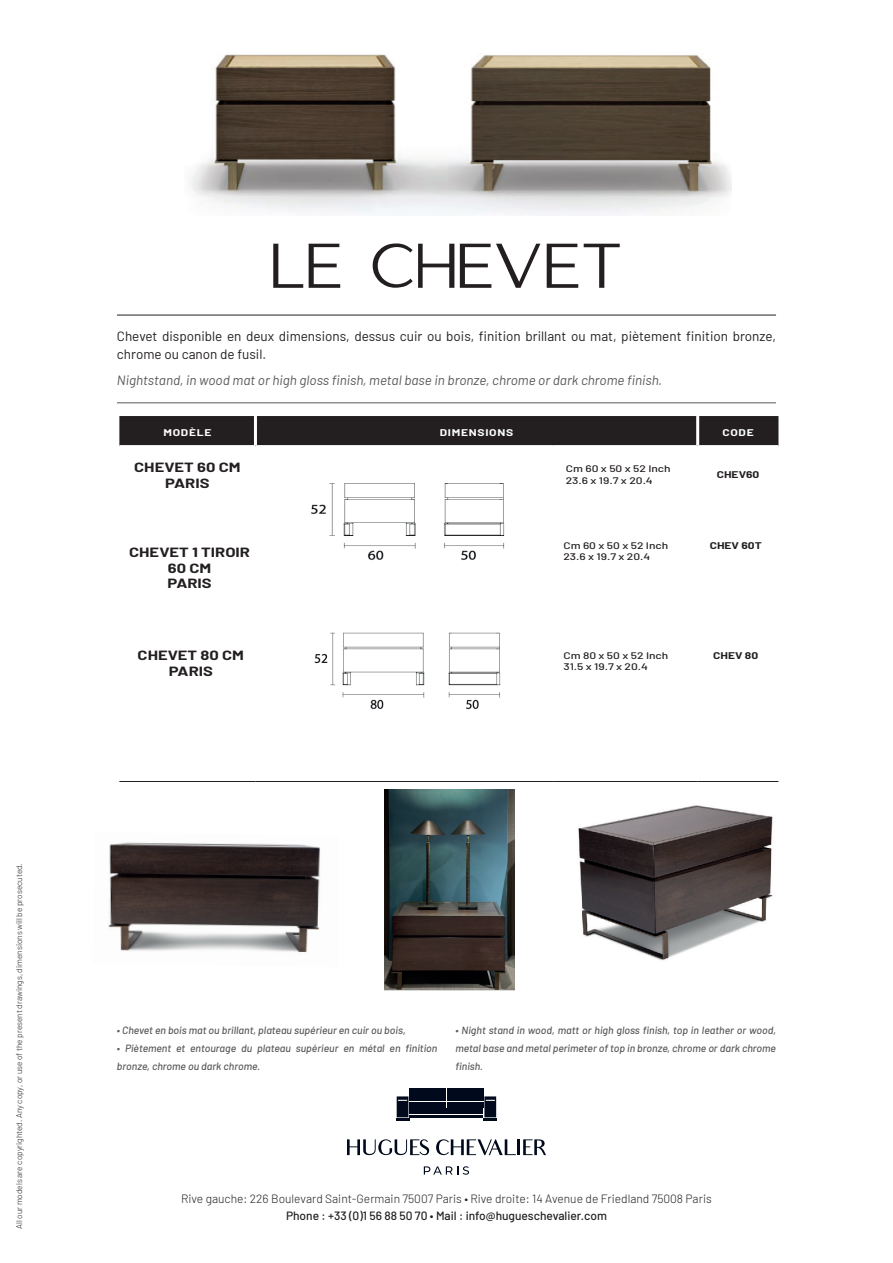
<style>
.page{position:relative;width:893px;height:1263px;background:#fff}
.page>*{position:absolute;margin:0;border:0;box-sizing:border-box;transform-origin:0 0}
.t1{font:108.15px "GANTIC";color:#231f20}
.t2{font:13.5px/18px "Barlow";color:#231f20}
.t3{font:italic 13.5px "Barlow";color:#57585a}
.t4{font:700 13.05px/15.6px "Barlow";color:#231f20;text-align:center;scale:1.27 1}
.t5{font:300 12px "Barlow";color:#231f20}
.t6{font:500 12px "Barlow";color:#231f20}
.t7{font:italic 500 10.5px/18px "Barlow";color:#57585a}
.t8{font:500 9.45px/11.4px "Barlow";color:#231f20;scale:1.27 1}
.t9{font:700 9.45px "Barlow";letter-spacing:.06em;color:#fff;scale:1.27 1}
.t10{font:700 9.45px "Barlow";color:#231f20;scale:1.27 1}
.t11{font:300 8.25px "Barlow";color:#231f20}
</style>
<div class="page">
<svg style="left:347px;top:1139px;width:82px;height:16px"></svg>
<svg style="left:436px;top:1139px;width:110px;height:16px"></svg>
<svg style="left:424px;top:1166px;width:45px;height:9px"></svg>
<svg style="left:483px;top:1096px;width:14px;height:24px"></svg>
<svg style="left:396px;top:1096px;width:13px;height:24px"></svg>
<hr style="left:409px;top:1115px;width:74px;height:2px;background:#000a1c">
<div style="left:409px;top:1108px;width:74px;height:6px;background:#000a1c"></div>
<div style="left:409px;top:1102px;width:37px;height:5px;background:#000a1c"></div>
<div style="left:447px;top:1102px;width:36px;height:5px;background:#000a1c"></div>
<div style="left:409px;top:1089px;width:37px;height:12px;background:#000a1c"></div>
<div style="left:447px;top:1089px;width:36px;height:12px;background:#000a1c"></div>
<hr style="left:117px;top:315px;width:659px;height:1px;background:#231f20">
<hr style="left:117px;top:402px;width:659px;height:1px;background:#57585a">
<div style="left:119px;top:416px;width:659px;height:29px;background:#231f20"></div>
<hr style="left:254px;top:416px;width:3px;height:29px;background:#fff">
<hr style="left:696px;top:416px;width:3px;height:29px;background:#fff">
<hr style="left:119px;top:781px;width:136px;height:1px;background:#231f20">
<hr style="left:255px;top:781px;width:298px;height:1px;background:#231f20">
<hr style="left:553px;top:781px;width:145px;height:1px;background:#231f20">
<hr style="left:698px;top:781px;width:80px;height:1px;background:#231f20">
<img style="left:311px;top:483px;width:194px;height:78px">
<img style="left:385px;top:789px;width:129px;height:201px">
<img style="left:190px;top:54px;width:541px;height:160px">
<img style="left:108px;top:842px;width:212px;height:110px">
<img style="left:578px;top:805px;width:195px;height:156px">
<img style="left:314px;top:632px;width:187px;height:78px">
<p class="t11" style="left:14px;top:1229px;width:367px;rotate:-90deg">All our models are copyrighted. Any copy, or use of the present drawings, dimensions will be prosecuted.</p>
<h1 class="t1" style="left:271px;top:217px;width:353px">LE CHEVET</h1>
<p class="t2" style="left:117px;top:327px;width:661px">Chevet disponible en deux dimensions, dessus cuir ou bois, finition brillant ou mat, piètement finition bronze, chrome ou canon de fusil.</p>
<p class="t3" style="left:117px;top:372px;width:547px">Nightstand, in wood mat or high gloss finish, metal base in bronze, chrome or dark chrome finish.</p>
<p class="t9" style="left:163px;top:426px;width:39px">MODÈLE</p>
<p class="t9" style="left:440px;top:426px;width:59px">DIMENSIONS</p>
<p class="t9" style="left:722px;top:426px;width:26px">CODE</p>
<p class="t4" style="left:134px;top:459px;width:85px">CHEVET 60 CM<br>PARIS</p>
<p class="t8" style="left:566px;top:463px;width:84px">Cm 60 x 50 x 52 Inch<br>23.6 x 19.7 x 20.4</p>
<p class="t10" style="left:717px;top:468px;width:35px">CHEV60</p>
<p class="t4" style="left:129px;top:544px;width:97px">CHEVET 1 TIROIR<br>60 CM<br>PARIS</p>
<p class="t8" style="left:563px;top:539px;width:84px">Cm 60 x 50 x 52 Inch<br>23.6 x 19.7 x 20.4</p>
<p class="t10" style="left:710px;top:540px;width:43px">CHEV 60T</p>
<p class="t4" style="left:138px;top:647px;width:85px">CHEVET 80 CM<br>PARIS</p>
<p class="t8" style="left:563px;top:649px;width:84px">Cm 80 x 50 x 52 Inch<br>31.5 x 19.7 x 20.4</p>
<p class="t10" style="left:713px;top:650px;width:37px">CHEV 80</p>
<p class="t7" style="left:117px;top:1021px;width:290px">• Chevet en bois mat ou brillant, plateau supérieur en cuir ou bois,</p>
<p class="t7" style="left:117px;top:1039px;width:322px">• Piètement et entourage du plateau supérieur en métal en finition bronze, chrome ou dark chrome.</p>
<p class="t7" style="left:455px;top:1021px;width:322px;text-align:justify">• Night stand in wood, matt or high gloss finish, top in leather or wood, metal base and metal perimeter of top in bronze, chrome or dark chrome finish.</p>
<p class="t5" style="left:181px;top:1191px;width:532px">Rive gauche: 226 Boulevard Saint-Germain 75007 Paris • Rive droite: 14 Avenue de Friedland 75008 Paris</p>
<p class="t6" style="left:286px;top:1208px;width:322px">Phone : +33 (0)1 56 88 50 70 • Mail : info@hugueschevalier.com</p>
</div>
